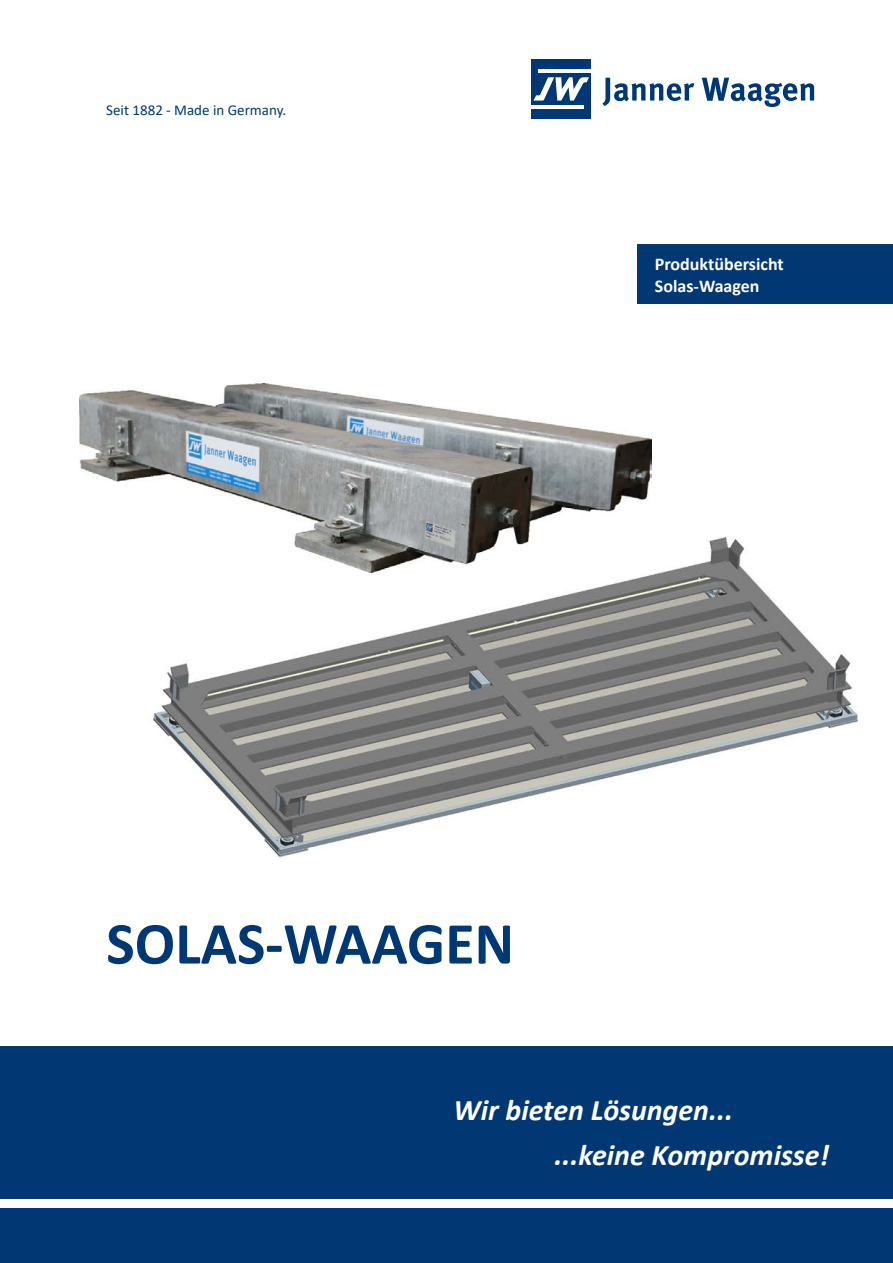
<style>
.page{position:relative;width:893px;height:1263px;background:#fff}
.page>*{position:absolute;margin:0;border:0;box-sizing:border-box;transform-origin:0 0}
.t1{font:700 60px "Calibri";color:#013874}
.t2{font:italic 700 30px "Calibri";color:#fff}
.t3{font:700 18px/21.6px "Calibri";color:#fff}
.t4{font:15px "Calibri";color:#013874}
</style>
<div class="page">
<img style="left:153px;top:538px;width:705px;height:319px">
<div style="left:0;top:1046px;width:893px;height:217px;background:#013874"></div>
<div style="left:638px;top:244px;width:255px;height:60px;background:#013874"></div>
<div style="left:532px;top:60px;width:59px;height:59px;background:#013874"></div>
<hr style="left:538px;top:69px;width:53px;height:4px;background:#fff">
<hr style="left:532px;top:106px;width:52px;height:3px;background:#fff">
<svg style="left:533px;top:77px;width:56px;height:24px"></svg>
<svg style="left:602px;top:78px;width:212px;height:29px"></svg>
<div style="left:0;top:1199px;width:893px;height:9px;background:#fff"></div>
<img style="left:80px;top:384px;width:572px;height:189px">
<p class="t4" style="left:106px;top:100px;width:181px">Seit 1882 - Made in Germany.</p>
<p class="t3" style="left:655px;top:253px;width:130px">Produktübersicht<br>Solas-Waagen</p>
<p class="t1" style="left:106px;top:901px;width:409px">SOLAS-WAAGEN</p>
<p class="t2" style="left:454px;top:1089px;width:281px">Wir bieten Lösungen...</p>
<p class="t2" style="left:555px;top:1134px;width:276px">...keine Kompromisse!</p>
</div>
